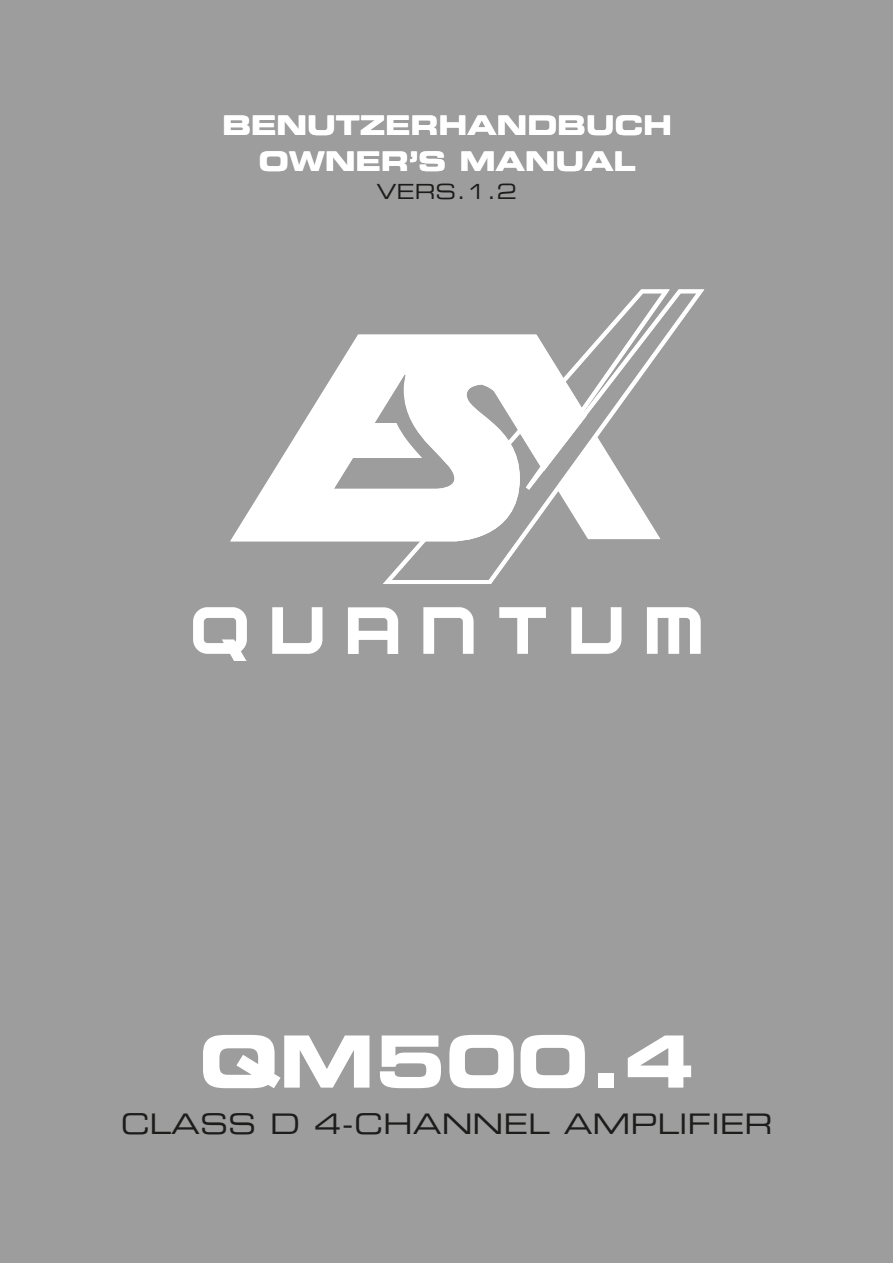
<style>
.page{position:relative;width:893px;height:1263px;background:#9e9d9d}
.page>*{position:absolute;margin:0;border:0;box-sizing:border-box;transform-origin:0 0}
.t1{font:700 72px "Eurostile Expanded";color:#fff}
.t2{font:28.5px "Eurostile Expanded";color:#1c1c1b}
.t3{font:27px/35.2px "Eurostile Bold Extended Two";color:#fff;text-align:center}
.t4{font:21px "Eurostile Expanded";color:#1c1c1b}
</style>
<div class="page">
<svg style="left:230px;top:334px;width:153px;height:208px"></svg>
<svg style="left:383px;top:289px;width:321px;height:295px"></svg>
<svg style="left:560px;top:289px;width:110px;height:126px"></svg>
<svg style="left:272px;top:607px;width:50px;height:47px"></svg>
<svg style="left:647px;top:607px;width:54px;height:47px"></svg>
<svg style="left:571px;top:607px;width:50px;height:47px"></svg>
<svg style="left:499px;top:607px;width:47px;height:47px"></svg>
<svg style="left:423px;top:607px;width:51px;height:47px"></svg>
<svg style="left:193px;top:607px;width:54px;height:54px"></svg>
<svg style="left:348px;top:607px;width:50px;height:47px"></svg>
<p class="t3" style="left:222px;top:107px;width:451px">BENUTZERHANDBUCH<br>OWNER’S MANUAL</p>
<p class="t4" style="left:376px;top:177px;width:142px">VERS.1.2</p>
<h1 class="t1" style="left:199px;top:1011px;width:498px">QM500.4</h1>
<p class="t2" style="left:121px;top:1104px;width:653px">CLASS D 4-CHANNEL AMPLIFIER</p>
</div>
